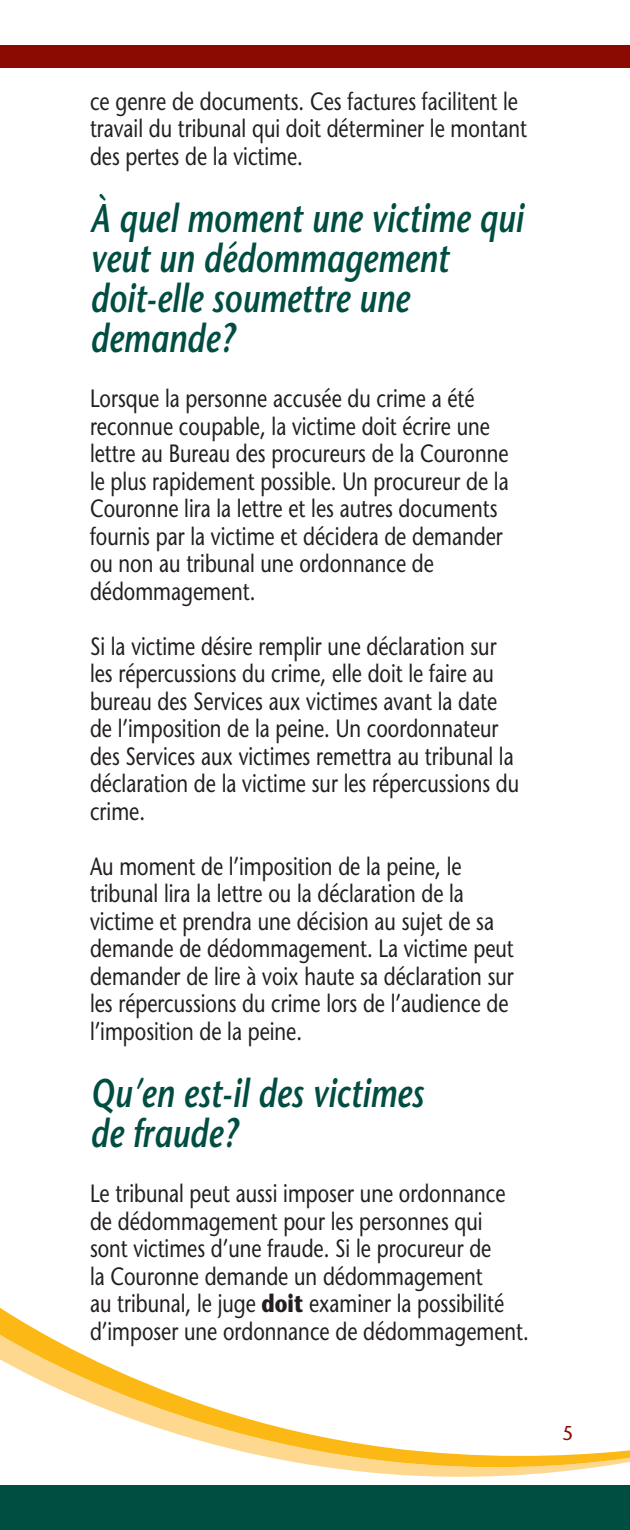
<style>
.page{position:relative;width:630px;height:1530px;background:#fff}
.page>*{position:absolute;margin:0;border:0;box-sizing:border-box;transform-origin:0 0}
.Inside_Head_1{font:italic 600 40px/40px "Stone Sans";color:#004d42;scale:.8 1}
.Body_Text{font:25px/27.5px "Stone Sans";color:#231f20;scale:.8 1}
.t1{font:20px "Stone Sans";color:#8b0a02;scale:.95 1}
.s1{font-weight:700}
</style>
<div class="page">
<svg style="left:0;top:1307px;width:630px;height:170px"></svg>
<div style="left:0;top:45px;width:630px;height:23px;background:#8b0a02"></div>
<div style="left:0;top:1485px;width:630px;height:45px;background:#004d42"></div>
<p class="Body_Text" style="left:90px;top:87px;width:548px">ce genre de documents. Ces factures facilitent le travail du tribunal qui doit déterminer le montant des pertes de la victime.</p>
<p class="Inside_Head_1" style="left:90px;top:198px;width:543px">À quel moment une victime qui veut un dédommagement</p>
<p class="Inside_Head_1" style="left:90px;top:278px;width:401px">doit-elle soumettre une demande?</p>
<p class="Body_Text" style="left:90px;top:385px;width:525px">Lorsque la personne accusée du crime a été reconnue coupable, la victime doit écrire une lettre au Bureau des procureurs de la Couronne le plus rapidement possible. Un procureur de la Couronne lira la lettre et les autres documents fournis par la victime et décidera de demander ou non au tribunal une ordonnance de dédommagement.</p>
<p class="Body_Text" style="left:90px;top:632px;width:538px">Si la victime désire remplir une déclaration sur les répercussions du crime, elle doit le faire au bureau des Services aux victimes avant la date de l’imposition de la peine. Un coordonnateur des Services aux victimes remettra au tribunal la déclaration de la victime sur les répercussions du crime.</p>
<p class="Body_Text" style="left:90px;top:852px;width:531px">Au moment de l’imposition de la peine, le tribunal lira la lettre ou la déclaration de la victime et prendra une décision au sujet de sa demande de dédommagement. La victime peut demander de lire à voix haute sa déclaration sur les répercussions du crime lors de l’audience de l’imposition de la peine.</p>
<p class="Inside_Head_1" style="left:90px;top:1073px;width:419px">Qu’en est-il des victimes</p>
<p class="Inside_Head_1" style="left:90px;top:1113px;width:186px">de fraude?</p>
<p class="Body_Text" style="left:90px;top:1180px;width:550px">Le tribunal peut aussi imposer une ordonnance de dédommagement pour les personnes qui<br>sont victimes d’une fraude. Si le procureur de<br>la Couronne demande un dédommagement<br>au tribunal, le juge <span class="s1">doit</span> examiner la possibilité d’imposer une ordonnance de dédommagement.</p>
<p class="t1" style="left:562px;top:1420px;width:13px">5</p>
</div>
